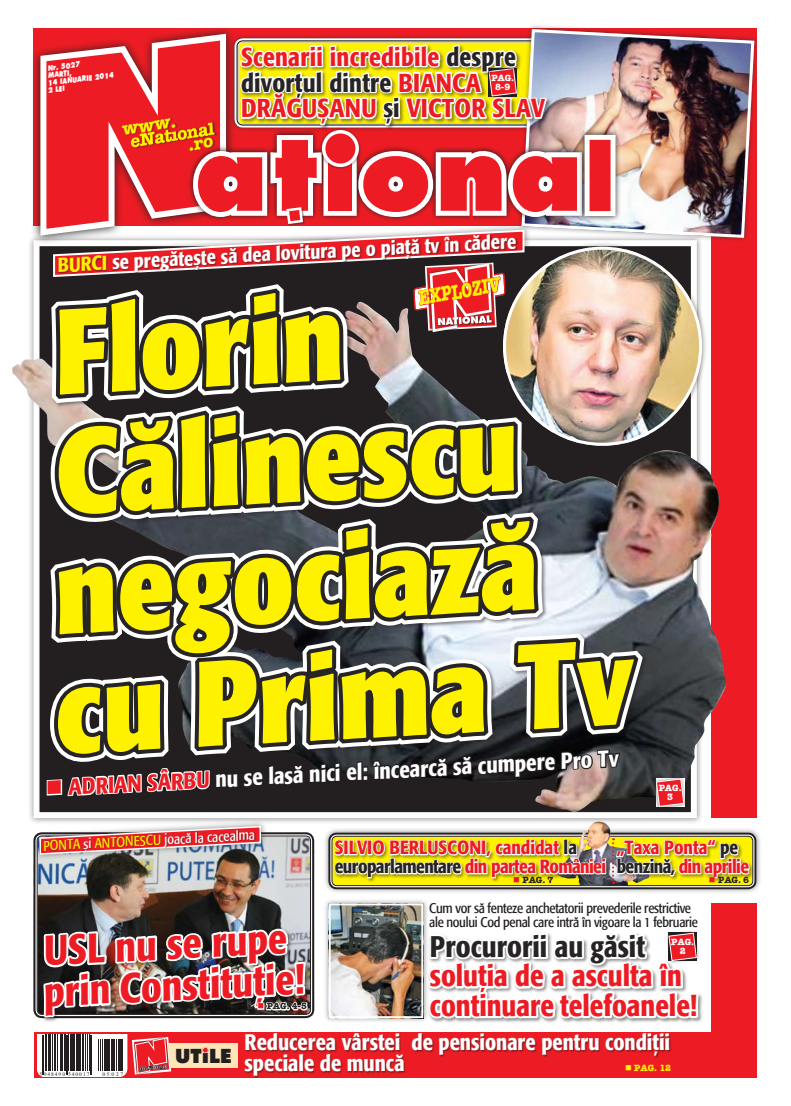
<style>
.page{position:relative;width:791px;height:1106px;background:#fff}
.page>*{position:absolute;margin:0;border:0;box-sizing:border-box;transform-origin:0 0}
.t1{font:700 condensed 119.6px/119.6px "R Formata";color:#fff200}
.t2{font:100.7px "Futura Extra Bold Rom";color:#ed1c24}
.t3{font:500 condensed 41.4px/41.3px "R Formata";color:#ed1c24}
.t4{font:500 condensed 29.7px/29.6px "R Formata";color:#ed1c24}
.t5{font:500 condensed 29.7px "R Formata";color:#272425}
.t6{font:500 condensed 25.8px/25.8px "R Formata";letter-spacing:.01em;color:#ed1c24}
.t7{font:500 condensed 22.8px "R Formata";color:#fff}
.t8{font:500 condensed 22.3px/20.7px "R Formata";color:#fff}
.t9{font:20.5px "American Type Writer Bold Rom";color:#fff200;scale:.73 1}
.t10{font:500 condensed 20px "R Formata";color:#fff}
.t11{font:500 condensed 19px/19px "R Formata";letter-spacing:-.03em;color:#ed1c24}
.t12{font:18.8px "Futura Extra Bold Rom";color:#231f20}
.t13{font:17.6px "American Type Writer Bold Rom";color:#fff200}
.t14{font:14px/14px "R Formata Condensed";letter-spacing:-.02em;color:#231f20}
.t15{font:14px "R Formata Condensed";color:#fff}
.t16{font:9px "American Type Writer Bold Rom";color:#272425}
.t17{font:9px/9px "American Type Writer Bold Rom";color:#fff;text-align:center}
.t18{font:9px "American Type Writer Bold Rom";color:#fff200}
.t19{font:7.3px/7.3px "Futura Extra Bold Rom";color:#fff;scale:.8 1}
.t20{font:5.5px "Times New Roman";letter-spacing:.18em;color:#231f20}
.s1{color:#272425}
.s2{font-size:70.7px}
.s3{color:#fff200}
.s4{color:#ed1c24}
</style>
<div class="page">
<img style="left:12px;top:302px;width:25px;height:490px">
<div style="left:49px;top:283px;width:742px;height:614px;background:#231f20;opacity:.5"></div>
<svg style="left:31px;top:28px;width:6px;height:222px"></svg>
<svg style="left:751px;top:129px;width:40px;height:182px"></svg>
<img style="left:37px;top:25px;width:714px;height:1053px">
<p class="t19" style="left:45px;top:65px;width:86px;text-indent:3px;rotate:-7deg">Nr. 5027<br>marŢi,<br>14 ianu arie 2014<br>2 LEI</p>
<p class="t13" style="left:120px;top:119px;width:56px;rotate:-9deg">www.</p>
<h3 class="t6" style="left:241px;top:44px;width:278px">Scenarii incredibile <span class="s1">despre divorțul dintre</span> Bianca<br>Drăgușanu <span class="s1">și</span> Victor Slav</h3>
<p class="t17" style="left:491px;top:73px;width:24px">PAG.<br>8-9</p>
<h2 class="t2" style="left:195px;top:111px;width:389px">at<span class="s2">I</span>ona</h2>
<h3 class="t10" style="left:57px;top:254px;width:461px;rotate:-3deg"><span class="s3">Bur ci</span> se pregăteşte să dea lovitura pe o piaţă tv în cădere</h3>
<h3 class="t9" style="left:416px;top:286px;width:115px;rotate:-10deg">EXPLOZIV</h3>
<h1 class="t1" style="left:31px;top:296px;width:581px;rotate:-3deg">Florin<br>Călinescu negociază cu Prima Tv</h1>
<h3 class="t7" style="left:45px;top:775px;width:578px;rotate:-3deg"><span class="s4">■ Adr ian Sârb u</span> nu se lasă nici el: încearcă să cumpere Pro Tv</h3>
<p class="t17" style="left:659px;top:783px;width:24px">PAG.<br>3</p>
<p class="t15" style="left:43px;top:838px;width:213px;rotate:-3deg"><span class="s3">Ponta</span> și <span class="s3">Antonescu</span> joacă la cacealma</p>
<h3 class="t11" style="left:335px;top:838px;width:273px">Silvio Berlusconi, candidat <span class="s1">la europarlamentare</span> din partea României</h3>
<h3 class="t11" style="left:617px;top:838px;width:134px">„Taxa Ponta“ <span class="s1">pe benzină,</span> din aprilie</h3>
<p class="t16" style="left:513px;top:873px;width:42px"><span class="s4">■</span> PAG. 7</p>
<p class="t16" style="left:709px;top:873px;width:42px"><span class="s4">■</span> PAG. 6</p>
<p class="t14" style="left:429px;top:901px;width:270px">Cum vor să fenteze anchetatorii prevederile restrictive ale noului Cod penal care intră în vigoare la 1 februarie</p>
<h3 class="t3" style="left:40px;top:931px;width:263px;rotate:-3deg">USL nu se rupe prin Constituție!</h3>
<h3 class="t5" style="left:430px;top:930px;width:217px">Procurorii au găsit</h3>
<p class="t17" style="left:671px;top:937px;width:24px">PAG.<br>2</p>
<h3 class="t4" style="left:430px;top:962px;width:269px">soluţia de a asculta în continuare telefoanele!</h3>
<p class="t16" style="left:257px;top:1000px;width:51px"><span class="s4">■</span> PAG. 4-5</p>
<p class="t20" style="left:39px;top:1070px;width:52px">5 948490 540017</p>
<p class="t20" style="left:102px;top:1070px;width:22px">05027</p>
<h3 class="t12" style="left:175px;top:1044px;width:58px">Utile</h3>
<h3 class="t8" style="left:245px;top:1032px;width:427px">Reducerea vârstei de pensionare pentru condiții speciale de muncă</h3>
<p class="t18" style="left:625px;top:1061px;width:48px">■ PAG. 12</p>
</div>
